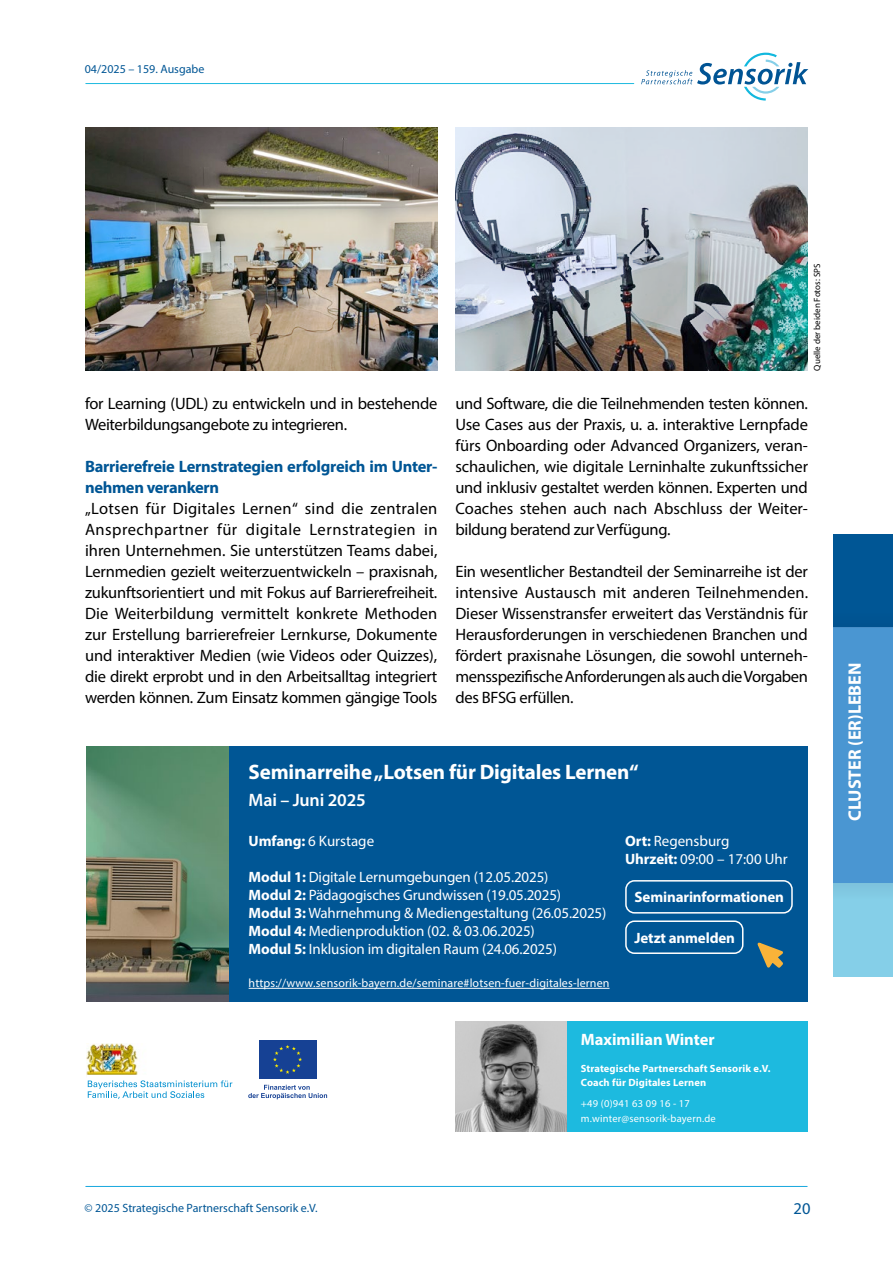
<style>
.page{position:relative;width:893px;height:1263px;background:#fff}
.page>*{position:absolute;margin:0;border:0;box-sizing:border-box;transform-origin:0 0}
.t1{font:700 21px "Myriad Pro";letter-spacing:-.01em;color:#fff}
.t2{font:700 18px "Myriad Pro";color:#fff}
.t3{font:600 18px "Myriad Pro";letter-spacing:-.01em;color:#fff}
.Fließtext{font:16.5px/21px "Myriad Pro";letter-spacing:-.02em;color:#000;text-align:justify}
.Headline_Fließtext{font:700 16.5px/21px "Myriad Pro";letter-spacing:-.015em;color:#005695}
.t4{font:700 16.5px "Myriad Pro";color:#fff}
.t5{font:16.5px "Myriad Pro";color:#005695}
.t6{font:15px "Myriad Pro";letter-spacing:-.01em;color:#fff}
.t7{font:700 15px "Myriad Pro";letter-spacing:-.01em;color:#fff}
.t8{font:12px "Myriad Pro";letter-spacing:.01em;color:#fff}
.t9{font:12px "Myriad Pro";color:#005695}
.t10{font:700 10.5px "Myriad Pro";letter-spacing:.01em;color:#fff}
.t11{font:10.5px "Myriad Pro";letter-spacing:.02em;color:#fff}
.Bildunterschrift{font:9px "Myriad Pro";color:#000}
.s1{font-weight:700}
</style>
<div class="page">
<svg style="left:641px;top:53px;width:167px;height:48px"></svg>
<hr style="left:86px;top:83px;width:548px;height:1px;background:#1dbadf">
<hr style="left:86px;top:1186px;width:721px;height:1px;background:#16a8de">
<div style="left:833px;top:628px;width:60px;height:255px;background:#4a96d2"></div>
<div style="left:833px;top:534px;width:60px;height:94px;background:#005695"></div>
<div style="left:833px;top:883px;width:60px;height:93px;background:#85cfe8"></div>
<div style="left:258px;top:1039px;width:60px;height:41px;background:#164194"></div>
<svg style="left:273px;top:1045px;width:29px;height:29px"></svg>
<svg style="left:248px;top:1085px;width:79px;height:14px"></svg>
<img style="left:87px;top:1043px;width:53px;height:32px">
<svg style="left:88px;top:1080px;width:144px;height:19px"></svg>
<div style="left:227px;top:747px;width:581px;height:255px;background:#005695"></div>
<hr style="left:249px;top:988px;width:360px;height:1px;background:#fff">
<div style="left:625px;top:880px;width:168px;height:33px;border:2px solid #fff;border-radius:9px"></div>
<div style="left:625px;top:920px;width:118px;height:34px;border:2px solid #fff;border-radius:9px"></div>
<svg style="left:757px;top:942px;width:26px;height:26px"></svg>
<img style="left:87px;top:747px;width:141px;height:255px">
<div style="left:566px;top:1021px;width:242px;height:111px;background:#1dbadf"></div>
<img style="left:456px;top:1021px;width:110px;height:111px">
<img style="left:85px;top:128px;width:352px;height:243px">
<img style="left:455px;top:128px;width:353px;height:243px">
<p class="t9" style="left:85px;top:62px;width:121px">04/2025 – 159. Ausgabe</p>
<p class="Fließtext" style="left:85px;top:393px;width:354px">for Learning (UDL) zu entwickeln und in bestehende<br>Weiterbildungsangebote zu integrieren.</p>
<h4 class="Headline_Fließtext" style="left:85px;top:455px;width:354px">Barrierefreie Lernstrategien erfolgreich im Unter&shy;nehmen verankern</h4>
<p class="Fließtext" style="left:85px;top:498px;width:354px">„Lotsen für Digitales Lernen“ sind die zentralen Ansprechpartner für digitale Lernstrategien in ihren Unternehmen. Sie unterstützen Teams dabei, Lernmedien gezielt weiterzuentwickeln – praxisnah, zukunftsorientiert und mit Fokus auf Barrierefreiheit.<br>Die Weiterbildung vermittelt konkrete Methoden zur Erstellung barrierefreier Lernkurse, Dokumente und interaktiver Medien (wie Videos oder Quizzes), die direkt erprobt und in den Arbeitsalltag integriert werden können. Zum Einsatz kommen gängige Tools</p>
<p class="Bildunterschrift" style="left:812px;top:371px;width:108px;rotate:-90deg">Quelle der beiden Fotos: SPS</p>
<p class="Fließtext" style="left:455px;top:393px;width:354px">und Software, die die Teilnehmenden testen können.<br>Use Cases aus der Praxis, u. a. interaktive Lernpfade fürs Onboarding oder Advanced Organizers, veran&shy;schaulichen, wie digitale Lerninhalte zukunftssicher und inklusiv gestaltet werden können. Experten und Coaches stehen auch nach Abschluss der Weiter&shy;bildung beratend zur Verfügung.</p>
<p class="Fließtext" style="left:455px;top:561px;width:354px">Ein wesentlicher Bestandteil der Seminarreihe ist der intensive Austausch mit anderen Teilnehmenden.<br>Dieser Wissenstransfer erweitert das Verständnis für Herausforderungen in verschiedenen Branchen und fördert praxisnahe Lösungen, die sowohl unterneh&shy;mensspezifische Anforderungen als auch die Vorgaben des BFSG erfüllen.</p>
<p class="t1" style="left:249px;top:758px;width:392px">Seminarreihe „Lotsen für Digitales Lernen“</p>
<p class="t3" style="left:249px;top:788px;width:119px">Mai – Juni 2025</p>
<p class="t6" style="left:249px;top:831px;width:127px"><span class="s1">Umfang:</span> 6 Kurstage</p>
<p class="t6" style="left:249px;top:867px;width:301px"><span class="s1">Modul 1:</span> Digitale Lernumgebungen (12.05.2025)</p>
<p class="t6" style="left:249px;top:885px;width:314px"><span class="s1">Modul 2:</span> Pädagogisches Grundwissen (19.05.2025)</p>
<p class="t6" style="left:249px;top:903px;width:359px"><span class="s1">Modul 3:</span> Wahrnehmung &amp; Mediengestaltung (26.05.2025)</p>
<p class="t6" style="left:249px;top:921px;width:288px"><span class="s1">Modul 4:</span> Medienproduktion (02. &amp; 03.06.2025)</p>
<p class="t6" style="left:249px;top:939px;width:310px"><span class="s1">Modul 5:</span> Inklusion im digitalen Raum (24.06.2025)</p>
<p class="t8" style="left:249px;top:976px;width:362px">https://www.sensorik-bayern.de/seminare#lotsen-fuer-digitales-lernen</p>
<p class="t6" style="left:625px;top:831px;width:106px"><span class="s1">Ort:</span> Regensburg</p>
<p class="t6" style="left:625px;top:849px;width:164px"><span class="s1">Uhrzeit:</span> 09:00 – 17:00 Uhr</p>
<p class="t7" style="left:634px;top:888px;width:151px">Seminarinformationen</p>
<p class="t7" style="left:634px;top:928px;width:102px">Jetzt anmelden</p>
<p class="t4" style="left:581px;top:1029px;width:135px">Maximilian Winter</p>
<p class="t10" style="left:581px;top:1062px;width:191px">Strategische Partnerschaft Sensorik e.V.</p>
<p class="t10" style="left:581px;top:1075px;width:127px">Coach für Digitales Lernen</p>
<p class="t11" style="left:581px;top:1097px;width:111px">+49 (0)941 63 09 16 - 17</p>
<p class="t11" style="left:581px;top:1111px;width:137px">m.winter@sensorik-bayern.de</p>
<p class="t2" style="left:843px;top:821px;width:160px;rotate:-90deg">CLUSTER (ER)LEBEN</p>
<p class="t9" style="left:85px;top:1201px;width:235px">© 2025 Strategische Partnerschaft Sensorik e.V.</p>
<p class="t5" style="left:793px;top:1198px;width:18px">20</p>
</div>
